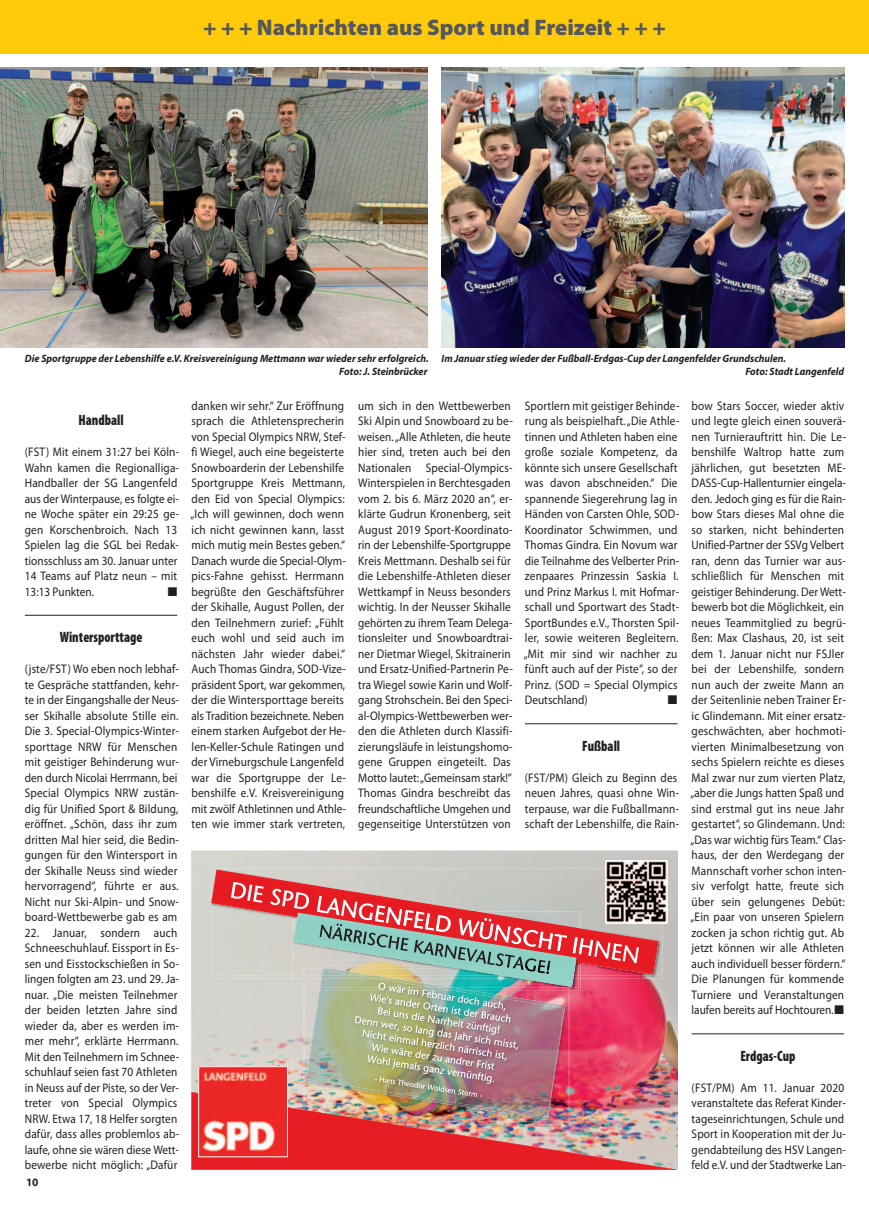
<style>
.page{position:relative;width:869px;height:1205px;background:#fff}
.page>*{position:absolute;margin:0;border:0;box-sizing:border-box;transform-origin:0 0}
.t1{font:900 22.5px "Myriad Pro";color:#57585a}
.t2{font:900 condensed 15px "Myriad Pro";color:#231f20;scale:.9 1}
.t3{font:12.5px/15.5px "Myriad Pro";letter-spacing:.015em;color:#231f20;scale:.9 1}
.t4{font:12.5px "Zapf Dingbats ITC";color:#231f20}
.t5{font:700 11.25px "Myriad Pro";color:#231f20}
.t6{font:italic 700 10.62px/12.5px "Myriad Pro";color:#231f20;text-align:right;scale:.95 1}
.s1{font-weight:600;font-size:7.5px;color:#fff}
</style>
<div class="page">
<div style="left:0;top:0;width:868px;height:53px;background:#feca0a"></div>
<hr style="left:25px;top:615px;width:152px;height:1px;background:#231f20">
<hr style="left:524px;top:723px;width:153px;height:1px;background:#231f20">
<hr style="left:691px;top:1033px;width:152px;height:1px;background:#231f20">
<img style="left:0;top:67px;width:427px;height:280px">
<img style="left:441px;top:67px;width:402px;height:280px">
<img style="left:191px;top:850px;width:486px;height:319px">
<img style="left:210px;top:868px;width:395px;height:14px">
<svg style="left:211px;top:869px;width:394px;height:13px;fill:#ceccc6"></svg>
<img style="left:213px;top:873px;width:392px;height:9px">
<img style="left:605px;top:860px;width:62px;height:22px">
<img style="left:191px;top:882px;width:485px;height:287px">
<h1 class="t1" style="left:203px;top:19px;width:464px">+ + + Nachrichten aus Sport und Freizeit + + +</h1>
<p class="t6" style="left:25px;top:353px;width:426px">Die Sportgruppe der Lebenshilfe e.V. Kreisvereinigung Mettmann war wieder sehr erfolgreich.<br>Foto: J. Steinbrücker</p>
<p class="t6" style="left:745px;top:353px;width:105px;text-align:left;text-indent:-303px">Im Januar stieg wieder der Fußball-Erdgas-Cup der Langenfelder Grundschulen.<br>Foto: Stadt Langenfeld</p>
<p class="t2" style="left:79px;top:415px;width:51px">Handball</p>
<p class="t3" style="left:25px;top:445px;width:173px">(FST) Mit einem 31:27 bei Köln-<br>Wahn kamen die Regionalliga-<br>Handballer der SG Langenfeld aus der Winterpause, es folgte ei&shy;ne Woche später ein 29:25 ge&shy;gen Korschenbroich. Nach 13<br>Spielen lag die SGL bei Redak&shy;tionsschluss am 30. Januar unter<br>14 Teams auf Platz neun – mit<br>13:13 Punkten.</p>
<p class="t4" style="left:168px;top:587px;width:11px">■</p>
<p class="t2" style="left:60px;top:632px;width:93px">Wintersporttage</p>
<p class="t3" style="left:25px;top:662px;width:173px">(jste/FST) Wo eben noch lebhaf&shy;te Gespräche stattfanden, kehr&shy;te in der Eingangshalle der Neus&shy;ser Skihalle absolute Stille ein.<br>Die 3. Special-Olympics-Winter&shy;sporttage NRW für Menschen mit geistiger Behinderung wur&shy;den durch Nicolai Herrmann, bei<br>Special Olympics NRW zustän&shy;dig für Unified Sport &amp; Bildung, eröffnet. „Schön, dass ihr zum dritten Mal hier seid, die Bedin&shy;gungen für den Wintersport in der Skihalle Neuss sind wieder hervorragend“, führte er aus.<br>Nicht nur Ski-Alpin- und Snow&shy;board-Wettbewerbe gab es am</p>
<p class="t3" style="left:25px;top:926px;width:173px">22. Januar, sondern auch<br>Schneeschuhlauf. Eissport in Es&shy;sen und Eisstockschießen in So&shy;lingen folgten am 23. und 29. Ja&shy;nuar. „Die meisten Teilnehmer der beiden letzten Jahre sind wieder da, aber es werden im&shy;mer mehr“, erklärte Herrmann.<br>Mit den Teilnehmern im Schnee&shy;schuhlauf seien fast 70 Athleten in Neuss auf der Piste, so der Ver&shy;treter von Special Olympics<br>NRW. Etwa 17, 18 Helfer sorgten dafür, dass alles problemlos ab&shy;laufe, ohne sie wären diese Wett&shy;bewerbe nicht möglich: „Dafür</p>
<p class="t5" style="left:26px;top:1178px;width:18px">10<span class="s1">··</span></p>
<p class="t3" style="left:190px;top:399px;width:174px">danken wir sehr.“ Zur Eröffnung sprach die Athletensprecherin von Special Olympics NRW, Stef&shy;fi Wiegel, auch eine begeisterte<br>Snowboarderin der Lebenshilfe<br>Sportgruppe Kreis Mettmann, den Eid von Special Olympics: „Ich will gewinnen, doch wenn ich nicht gewinnen kann, lasst mich mutig mein Bestes geben.“<br>Danach wurde die Special-Olym&shy;pics-Fahne gehisst. Herrmann begrüßte den Geschäftsführer der Skihalle, August Pollen, der den Teilnehmern zurief: „Fühlt euch wohl und seid auch im nächsten Jahr wieder dabei.“<br>Auch Thomas Gindra, SOD-Vize&shy;präsident Sport, war gekommen, der die Wintersporttage bereits als Tradition bezeichnete. Neben einem starken Aufgebot der He&shy;len-Keller-Schule Ratingen und der Virneburgschule Langenfeld war die Sportgruppe der Le&shy;benshilfe e.V. Kreisvereinigung mit zwölf Athletinnen und Athle&shy;ten wie immer stark vertreten,</p>
<p class="t3" style="left:358px;top:399px;width:173px">um sich in den Wettbewerben<br>Ski Alpin und Snowboard zu be&shy;weisen. „Alle Athleten, die heute hier sind, treten auch bei den<br>Nationalen Special-Olympics-<br>Winterspielen in Berchtesgaden vom 2. bis 6. März 2020 an“, er&shy;klärte Gudrun Kronenberg, seit<br>August 2019 Sport-Koordinato&shy;rin der Lebenshilfe-Sportgruppe<br>Kreis Mettmann. Deshalb sei für die Lebenshilfe-Athleten dieser<br>Wettkampf in Neuss besonders wichtig. In der Neusser Skihalle gehörten zu ihrem Team Delega&shy;tionsleiter und Snowboardtrai&shy;ner Dietmar Wiegel, Skitrainerin und Ersatz-Unified-Partnerin Pe&shy;tra Wiegel sowie Karin und Wolf&shy;gang Strohschein. Bei den Speci&shy;al-Olympics-Wettbewerben wer&shy;den die Athleten durch Klassifi&shy;zierungsläufe in leistungshomo&shy;gene Gruppen eingeteilt. Das<br>Motto lautet: „Gemeinsam stark!“<br>Thomas Gindra beschreibt das freundschaftliche Umgehen und gegenseitige Unterstützen von</p>
<p class="t3" style="left:523px;top:399px;width:174px">Sportlern mit geistiger Behinde&shy;rung als beispielhaft. „Die Athle&shy;tinnen und Athleten haben eine große soziale Kompetenz, da könnte sich unsere Gesellschaft was davon abschneiden.“ Die spannende Siegerehrung lag in<br>Händen von Carsten Ohle, SOD-<br>Koordinator Schwimmen, und<br>Thomas Gindra. Ein Novum war die Teilnahme des Velberter Prin&shy;zenpaares Prinzessin Saskia I. und Prinz Markus I. mit Hofmar&shy;schall und Sportwart des Stadt-<br>SportBundes e.V., Thorsten Spil&shy;ler, sowie weiteren Begleitern. „Mit mir sind wir nachher zu fünft auch auf der Piste“, so der<br>Prinz. (SOD = Special Olympics<br>Deutschland)</p>
<p class="t4" style="left:667px;top:695px;width:11px">■</p>
<p class="t2" style="left:582px;top:740px;width:43px">Fußball</p>
<p class="t3" style="left:524px;top:771px;width:173px">(FST/PM) Gleich zu Beginn des neuen Jahres, quasi ohne Win&shy;terpause, war die Fußballmann&shy;schaft der Lebenshilfe, die Rain-</p>
<p class="t3" style="left:690px;top:399px;width:174px">bow Stars Soccer, wieder aktiv und legte gleich einen souverä&shy;nen Turnierauftritt hin. Die Le&shy;benshilfe Waltrop hatte zum jährlichen, gut besetzten ME-<br>DASS-Cup-Hallenturnier eingela&shy;den. Jedoch ging es für die Rain&shy;bow Stars dieses Mal ohne die so starken, nicht behinderten<br>Unified-Partner der SSVg Velbert ran, denn das Turnier war aus&shy;schließlich für Menschen mit geistiger Behinderung. Der Wett&shy;bewerb bot die Möglichkeit, ein neues Teammitglied zu begrü&shy;ßen: Max Clashaus, 20, ist seit dem 1. Januar nicht nur FSJler bei der Lebenshilfe, sondern nun auch der zweite Mann an der Seitenlinie neben Trainer Er&shy;ic Glindemann. Mit einer ersatz&shy;geschwächten, aber hochmoti&shy;vierten Minimalbesetzung von sechs Spielern reichte es dieses<br>Mal zwar nur zum vierten Platz, „aber die Jungs hatten Spaß und sind erstmal gut ins neue Jahr gestartet“, so Glindemann. Und: „Das war wichtig fürs Team.“ Clas&shy;haus, der den Werdegang der<br>Mannschaft vorher schon inten&shy;siv verfolgt hatte, freute sich über sein gelungenes Debüt: „Ein paar von unseren Spielern zocken ja schon richtig gut. Ab jetzt können wir alle Athleten auch individuell besser fördern.“<br>Die Planungen für kommende<br>Turniere und Veranstaltungen laufen bereits auf Hochtouren.■</p>
<p class="t2" style="left:740px;top:1050px;width:63px">Erdgas-Cup</p>
<p class="t3" style="left:691px;top:1081px;width:173px">(FST/PM) Am 11. Januar 2020 veranstaltete das Referat Kinder&shy;tageseinrichtungen, Schule und<br>Sport in Kooperation mit der Ju&shy;gendabteilung des HSV Langen&shy;feld e.V. und der Stadtwerke Lan-</p>
</div>
